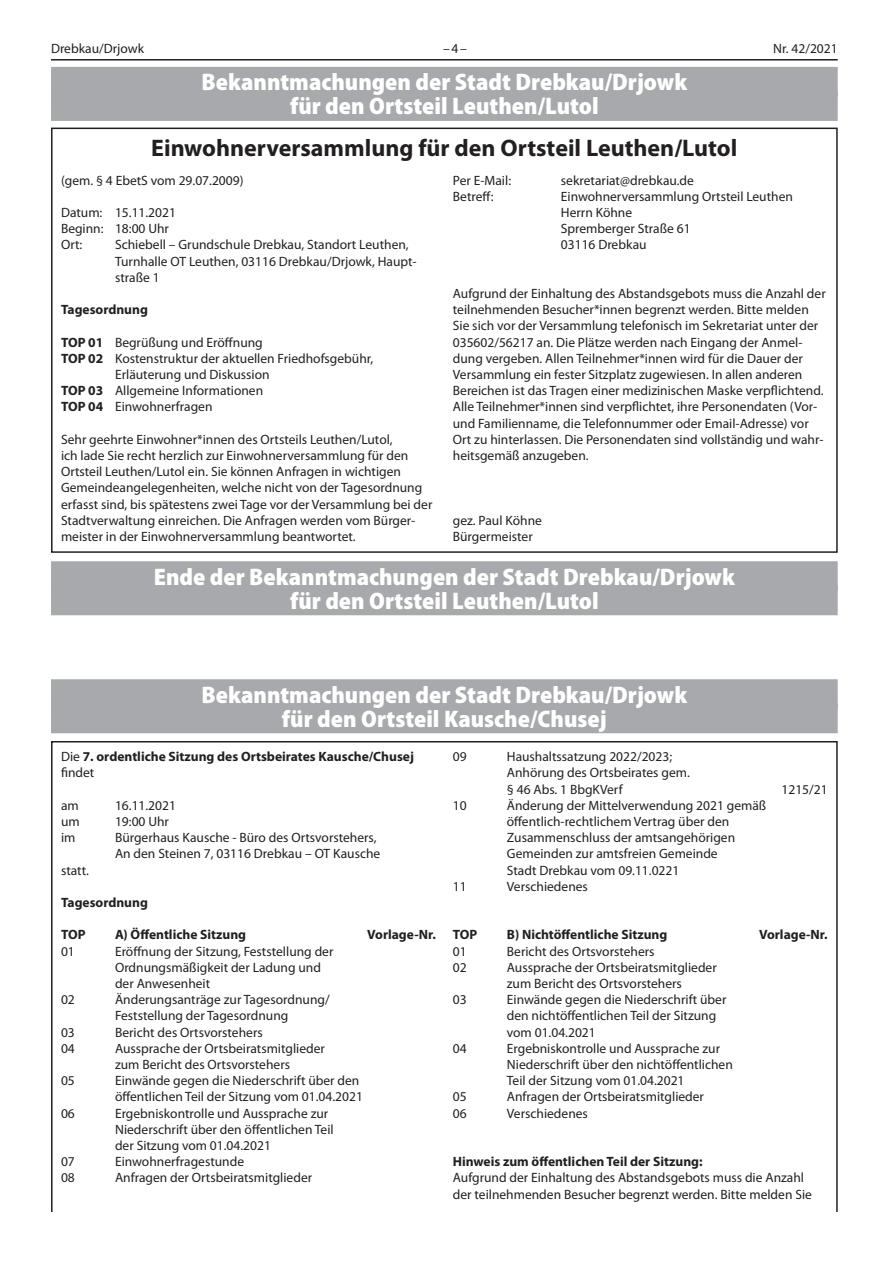
<style>
.page{position:relative;width:893px;height:1263px;background:#fff}
.page>*{position:absolute;margin:0;border:0;box-sizing:border-box;transform-origin:0 0}
.t1{font:900 semi-condensed 24px/24px "Myriad Pro";color:#fff;text-align:center}
.t2{font:700 24px "Myriad Pro";color:#231f20}
.t3{font:13.5px/16.2px "Myriad Pro";color:#231f20}
.t4{font:700 13.5px/16.2px "Myriad Pro";color:#231f20}
.s1{font-weight:700}
.s2{font-weight:400}
</style>
<div class="page">
<hr style="left:51px;top:59px;width:787px;height:2px;background:#231f20">
<div style="left:51px;top:128px;width:787px;height:425px;border:2px solid #231f20"></div>
<div style="left:51px;top:67px;width:787px;height:30px;background:#a8a9ad"></div>
<div style="left:51px;top:91px;width:787px;height:30px;background:#a8a9ad"></div>
<div style="left:51px;top:679px;width:787px;height:30px;background:#a8a9ad"></div>
<div style="left:51px;top:703px;width:787px;height:30px;background:#a8a9ad"></div>
<div style="left:51px;top:561px;width:787px;height:30px;background:#a8a9ad"></div>
<div style="left:51px;top:585px;width:787px;height:30px;background:#a8a9ad"></div>
<p class="t3" style="left:51px;top:40px;width:95px">Drebkau/Drjowk</p>
<p class="t3" style="left:443px;top:40px;width:25px">–4–</p>
<p class="t3" style="left:773px;top:40px;width:66px">Nr. 42/2021</p>
<h1 class="t1" style="left:202px;top:69px;width:487px">Bekanntmachungen der Stadt Drebkau/Drjowk für den Ortsteil Leuthen/Lutol</h1>
<h1 class="t2" style="left:151px;top:132px;width:588px">Einwohnerversammlung für den Ortsteil Leuthen/Lutol</h1>
<p class="t3" style="left:61px;top:172px;width:184px">(gem. § 4 EbetS vom 29.07.2009)</p>
<p class="t3" style="left:61px;top:204px;width:116px">Datum: 15.11.2021<br>Beginn: 18:00 Uhr<br>Ort:</p>
<p class="t3" style="left:453px;top:172px;width:60px">Per E-Mail:</p>
<p class="t3" style="left:561px;top:172px;width:135px">sekretariat@drebkau.de</p>
<p class="t3" style="left:453px;top:188px;width:42px">Betreff:</p>
<p class="t3" style="left:561px;top:188px;width:234px">Einwohnerversammlung Ortsteil Leuthen<br>Herrn Köhne<br>Spremberger Straße 61<br>03116 Drebkau</p>
<p class="t3" style="left:453px;top:285px;width:374px">Aufgrund der Einhaltung des Abstandsgebots muss die Anzahl der teilnehmenden Besucher*innen begrenzt werden. Bitte melden Sie sich vor der Versammlung telefonisch im Sekretariat unter der 035602/56217 an. Die Plätze werden nach Eingang der Anmel&shy;dung vergeben. Allen Teilnehmer*innen wird für die Dauer der Versammlung ein fester Sitzplatz zugewiesen. In allen anderen Bereichen ist das Tragen einer medizinischen Maske verpflichtend.<br>Alle Teilnehmer*innen sind verpflichtet, ihre Personendaten (Vor&shy;und Familienname, die Telefonnummer oder Email-Adresse) vor Ort zu hinterlassen. Die Personendaten sind vollständig und wahr&shy;heitsgemäß anzugeben.</p>
<p class="t3" style="left:115px;top:236px;width:303px">Schiebell – Grundschule Drebkau, Standort Leuthen,<br>Turnhalle OT Leuthen, 03116 Drebkau/Drjowk, Haupt&shy;straße 1</p>
<p class="t4" style="left:61px;top:301px;width:88px">Tagesordnung</p>
<p class="t3" style="left:61px;top:334px;width:203px"><span class="s1">TOP 01</span> Begrüßung und Eröffnung</p>
<p class="t3" style="left:61px;top:350px;width:314px"><span class="s1">TOP 02</span> Kostenstruktur der aktuellen Friedhofsgebühr,</p>
<p class="t3" style="left:115px;top:366px;width:156px">Erläuterung und Diskussion</p>
<p class="t3" style="left:61px;top:382px;width:204px"><span class="s1">TOP 03</span> Allgemeine Informationen</p>
<p class="t3" style="left:61px;top:398px;width:153px"><span class="s1">TOP 04</span> Einwohnerfragen</p>
<p class="t3" style="left:61px;top:431px;width:373px">Sehr geehrte Einwohner*innen des Ortsteils Leuthen/Lutol,<br>ich lade Sie recht herzlich zur Einwohnerversammlung für den Ortsteil Leuthen/Lutol ein. Sie können Anfragen in wichtigen Gemeindeangelegenheiten, welche nicht von der Tagesordnung erfasst sind, bis spätestens zwei Tage vor der Versammlung bei der Stadtverwaltung einreichen. Die Anfragen werden vom Bürger&shy;meister in der Einwohnerversammlung beantwortet.</p>
<p class="t3" style="left:453px;top:512px;width:91px">gez. Paul Köhne<br>Bürgermeister</p>
<h1 class="t1" style="left:154px;top:564px;width:583px">Ende der Bekanntmachungen der Stadt Drebkau/Drjowk für den Ortsteil Leuthen/Lutol</h1>
<h1 class="t1" style="left:202px;top:682px;width:487px">Bekanntmachungen der Stadt Drebkau/Drjowk für den Ortsteil Kausche/Chusej</h1>
<p class="t4" style="left:61px;top:748px;width:354px"><span class="s2">Die</span> 7. ordentliche Sitzung des Ortsbeirates Kausche/Chusej <span class="s2">findet</span></p>
<p class="t3" style="left:61px;top:797px;width:19px">am</p>
<p class="t3" style="left:115px;top:797px;width:62px">16.11.2021</p>
<p class="t3" style="left:61px;top:813px;width:20px">um</p>
<p class="t3" style="left:115px;top:813px;width:55px">19:00 Uhr</p>
<p class="t3" style="left:61px;top:829px;width:16px">im</p>
<p class="t3" style="left:115px;top:829px;width:267px">Bürgerhaus Kausche - Büro des Ortsvorstehers,<br>An den Steinen 7, 03116 Drebkau – OT Kausche</p>
<p class="t3" style="left:61px;top:862px;width:29px">statt.</p>
<p class="t4" style="left:61px;top:894px;width:88px">Tagesordnung</p>
<p class="t4" style="left:61px;top:926px;width:26px">TOP</p>
<p class="t4" style="left:115px;top:926px;width:133px">A) Öffentliche Sitzung</p>
<p class="t4" style="left:367px;top:926px;width:70px">Vorlage-Nr.</p>
<p class="t3" style="left:61px;top:943px;width:15px">01</p>
<p class="t3" style="left:115px;top:943px;width:220px">Eröffnung der Sitzung, Feststellung der<br>Ordnungsmäßigkeit der Ladung und der Anwesenheit</p>
<p class="t3" style="left:61px;top:991px;width:15px">02</p>
<p class="t3" style="left:115px;top:991px;width:216px">Änderungsanträge zur Tagesordnung/<br>Feststellung der Tagesordnung</p>
<p class="t3" style="left:61px;top:1024px;width:15px">03</p>
<p class="t3" style="left:115px;top:1024px;width:149px">Bericht des Ortsvorstehers</p>
<p class="t3" style="left:61px;top:1040px;width:15px">04</p>
<p class="t3" style="left:115px;top:1040px;width:211px">Aussprache der Ortsbeiratsmitglieder zum Bericht des Ortsvorstehers</p>
<p class="t3" style="left:61px;top:1072px;width:15px">05</p>
<p class="t3" style="left:115px;top:1072px;width:249px">Einwände gegen die Niederschrift über den öffentlichen Teil der Sitzung vom 01.04.2021</p>
<p class="t3" style="left:61px;top:1105px;width:15px">06</p>
<p class="t3" style="left:115px;top:1105px;width:220px">Ergebniskontrolle und Aussprache zur<br>Niederschrift über den öffentlichen Teil der Sitzung vom 01.04.2021</p>
<p class="t3" style="left:61px;top:1153px;width:15px">07</p>
<p class="t3" style="left:115px;top:1153px;width:131px">Einwohnerfragestunde</p>
<p class="t3" style="left:61px;top:1169px;width:15px">08</p>
<p class="t3" style="left:115px;top:1169px;width:199px">Anfragen der Ortsbeiratsmitglieder</p>
<p class="t3" style="left:453px;top:748px;width:15px">09</p>
<p class="t3" style="left:507px;top:748px;width:184px">Haushaltssatzung 2022/2023;<br>Anhörung des Ortsbeirates gem. § 46 Abs. 1 BbgKVerf</p>
<p class="t3" style="left:781px;top:781px;width:48px">1215/21</p>
<p class="t3" style="left:453px;top:797px;width:15px">10</p>
<p class="t3" style="left:507px;top:797px;width:261px">Änderung der Mittelverwendung 2021 gemäß öffentlich-rechtlichem Vertrag über den Zusammenschluss der amtsangehörigen Gemeinden zur amtsfreien Gemeinde<br>Stadt Drebkau vom 09.11.0221</p>
<p class="t3" style="left:453px;top:878px;width:15px">11</p>
<p class="t3" style="left:507px;top:878px;width:83px">Verschiedenes</p>
<p class="t4" style="left:453px;top:926px;width:26px">TOP</p>
<p class="t4" style="left:507px;top:926px;width:162px">B) Nichtöffentliche Sitzung</p>
<p class="t4" style="left:759px;top:926px;width:70px">Vorlage-Nr.</p>
<p class="t3" style="left:453px;top:943px;width:15px">01</p>
<p class="t3" style="left:507px;top:943px;width:149px">Bericht des Ortsvorstehers</p>
<p class="t3" style="left:453px;top:959px;width:15px">02</p>
<p class="t3" style="left:507px;top:959px;width:211px">Aussprache der Ortsbeiratsmitglieder zum Bericht des Ortsvorstehers</p>
<p class="t3" style="left:453px;top:991px;width:15px">03</p>
<p class="t3" style="left:507px;top:991px;width:221px">Einwände gegen die Niederschrift über den nichtöffentlichen Teil der Sitzung vom 01.04.2021</p>
<p class="t3" style="left:453px;top:1040px;width:15px">04</p>
<p class="t3" style="left:507px;top:1040px;width:228px">Ergebniskontrolle und Aussprache zur<br>Niederschrift über den nichtöffentlichen<br>Teil der Sitzung vom 01.04.2021</p>
<p class="t3" style="left:453px;top:1088px;width:15px">05</p>
<p class="t3" style="left:507px;top:1088px;width:199px">Anfragen der Ortsbeiratsmitglieder</p>
<p class="t3" style="left:453px;top:1105px;width:15px">06</p>
<p class="t3" style="left:507px;top:1105px;width:83px">Verschiedenes</p>
<p class="t4" style="left:453px;top:1153px;width:251px">Hinweis zum öffentlichen Teil der Sitzung:</p>
<p class="t3" style="left:453px;top:1169px;width:361px">Aufgrund der Einhaltung des Abstandsgebots muss die Anzahl der teilnehmenden Besucher begrenzt werden. Bitte melden Sie</p>
</div>
